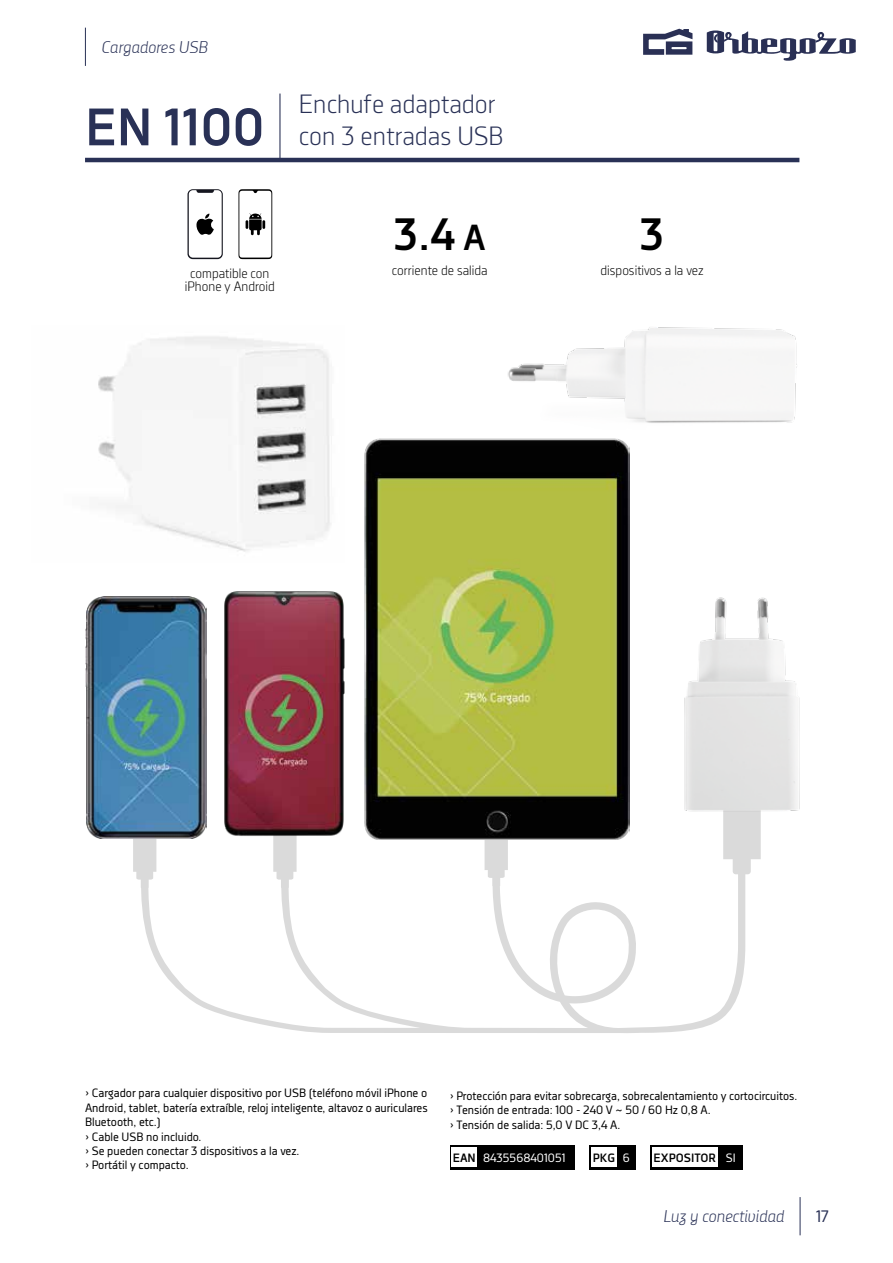
<style>
.page{position:relative;width:893px;height:1263px;background:#fff}
.page>*{position:absolute;margin:0;border:0;box-sizing:border-box;transform-origin:0 0}
.t1{font:700 52.5px "Decima Nova";color:#293156}
.t2{font:700 45px "Decima Nova";color:#000}
.t3{font:300 26.25px/31.5px "Decima Nova";color:#293156}
.t4{font:italic 300 16.5px "Decima Nova";color:#293156}
.t5{font:16.5px "Decima Nova";color:#293156}
.t6{font:300 13.5px/13.5px "Decima Nova";color:#000;text-align:center}
.t7{font:12px/14.4px "Decima Nova";color:#000}
.t8{font:12px "Decima Nova";color:#fff}
.t9{font:700 12px "Decima Nova";color:#000}
.s1{font-size:36px}
.s2{font-weight:700;color:#000}
.s3{font-weight:400;color:#fff}
</style>
<div class="page">
<hr style="left:85px;top:28px;width:1px;height:38px;background:#293156">
<hr style="left:800px;top:1197px;width:1px;height:38px;background:#293156">
<hr style="left:85px;top:158px;width:714px;height:4px;background:#293156">
<svg style="left:643px;top:29px;width:49px;height:26px"></svg>
<svg style="left:707px;top:30px;width:149px;height:31px"></svg>
<div style="left:450px;top:1145px;width:124px;height:24px;background:#000"></div>
<div style="left:452px;top:1147px;width:25px;height:20px;background:#fff"></div>
<hr style="left:279px;top:94px;width:1px;height:66px;background:#293156">
<img style="left:508px;top:327px;width:289px;height:96px">
<img style="left:98px;top:336px;width:233px;height:216px">
<svg style="left:238px;top:189px;width:34px;height:70px"></svg>
<svg style="left:187px;top:189px;width:36px;height:70px"></svg>
<div style="left:589px;top:1145px;width:46px;height:24px;background:#000"></div>
<div style="left:591px;top:1147px;width:26px;height:20px;background:#fff"></div>
<svg style="left:133px;top:779px;width:628px;height:254px"></svg>
<img style="left:222px;top:591px;width:124px;height:247px">
<img style="left:85px;top:597px;width:121px;height:242px">
<img style="left:677px;top:597px;width:123px;height:220px">
<img style="left:364px;top:438px;width:265px;height:401px">
<div style="left:650px;top:1145px;width:93px;height:24px;background:#000"></div>
<div style="left:652px;top:1147px;width:66px;height:20px;background:#fff"></div>
<h3 class="t4" style="left:101px;top:38px;width:108px">Cargadores USB</h3>
<h1 class="t1" style="left:85px;top:97px;width:181px">EN 1100</h1>
<h3 class="t3" style="left:299px;top:88px;width:206px">Enchufe adaptador con 3 entradas USB</h3>
<p class="t6" style="left:185px;top:266px;width:91px">compatible con iPhone y Android</p>
<h2 class="t2" style="left:394px;top:209px;width:94px">3.4 <span class="s1">A</span></h2>
<p class="t6" style="left:392px;top:263px;width:97px">corriente de salida</p>
<h2 class="t2" style="left:640px;top:209px;width:26px">3</h2>
<p class="t6" style="left:601px;top:263px;width:104px">dispositivos a la vez</p>
<p class="t7" style="left:85px;top:1086px;width:344px">› Cargador para cualquier dispositivo por USB (teléfono móvil iPhone o Android, tablet, batería extraíble, reloj inteligente, altavoz o auriculares Bluetooth, etc.)<br>› Cable USB no incluido.<br>› Se pueden conectar 3 dispositivos a la vez.<br>› Portátil y compacto.</p>
<p class="t7" style="left:450px;top:1088px;width:349px">› Protección para evitar sobrecarga, sobrecalentamiento y cortocircuitos. › Tensión de entrada: 100 - 240 V ~ 50 / 60 Hz 0,8 A.<br>› Tensión de salida: 5,0 V DC 3,4 A.</p>
<p class="t8" style="left:453px;top:1151px;width:114px"><span class="s2">EAN</span> 8435568401051</p>
<p class="t9" style="left:593px;top:1151px;width:38px">PKG <span class="s3">6</span></p>
<p class="t9" style="left:654px;top:1151px;width:84px">EXPOSITOR <span class="s3">SI</span></p>
<h3 class="t4" style="left:664px;top:1207px;width:122px">Luz y conectividad</h3>
<h3 class="t5" style="left:816px;top:1207px;width:14px">17</h3>
</div>
